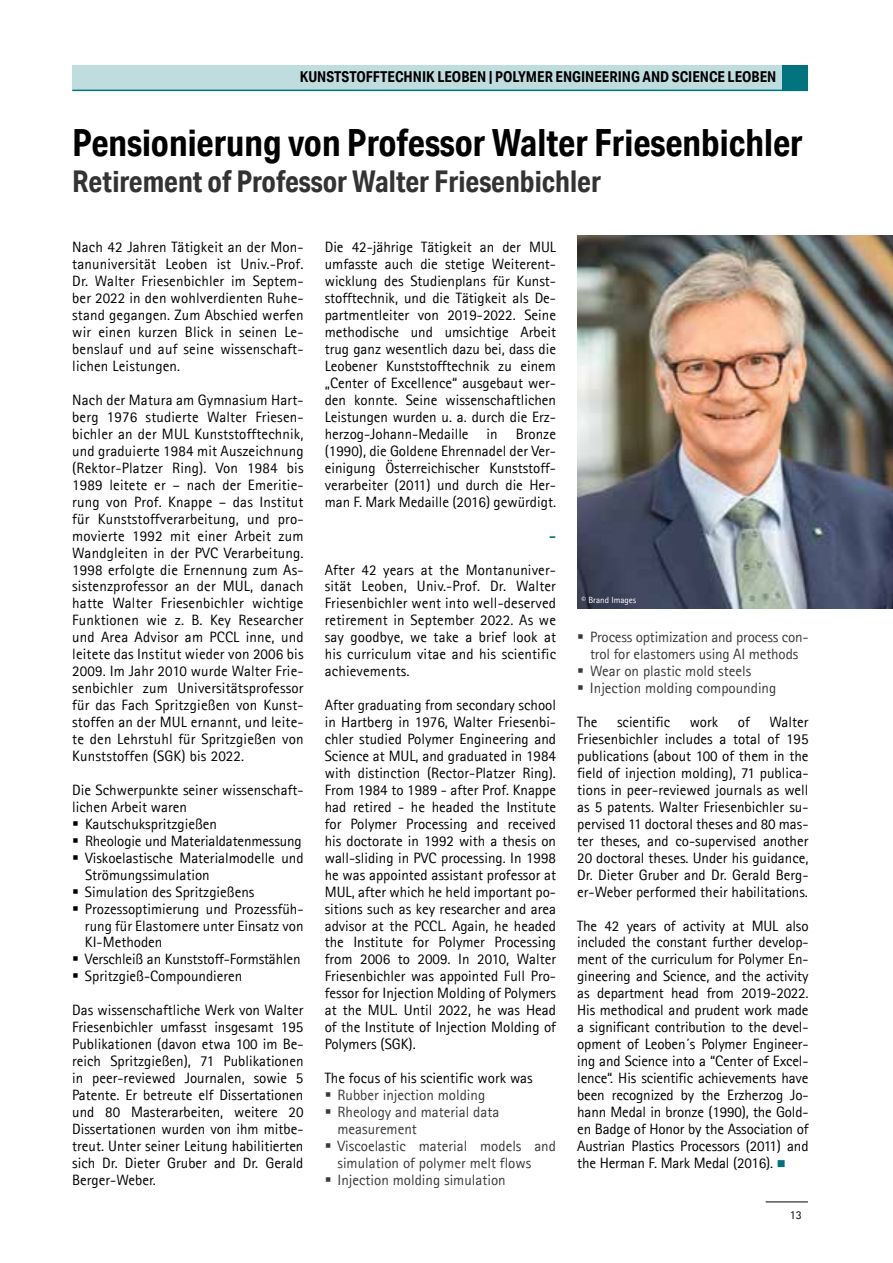
<style>
.page{position:relative;width:893px;height:1263px;background:#fff}
.page>*{position:absolute;margin:0;border:0;box-sizing:border-box;transform-origin:0 0}
.t1{font:700 37.5px "Aktiv Grotesk Cd";color:#000}
.t2{font:700 30px "Aktiv Grotesk Cd";color:#333}
.t3{font:15px/17px "Agfa Rotis Sans Serif";color:#000;text-align:justify}
.t4{font:15px/17px "Agfa Rotis Sans Serif";color:#3a3938}
.t5{font:700 15px "Aktiv Grotesk Cd";color:#000}
.t6{font:700 15px "Agfa Rotis Sans Serif";color:#00737e}
.t7{font:12px "Agfa Rotis Sans Serif";color:#000}
.t8{font:9px "Agfa Rotis Sans Serif";color:#fff}
.s1{color:#00737e}
</style>
<div class="page">
<hr style="left:766px;top:1202px;width:42px;height:1px;background:#000">
<div style="left:72px;top:65px;width:710px;height:25px;background:#bfdcdf"></div>
<div style="left:782px;top:65px;width:26px;height:25px;background:#00737e"></div>
<hr style="left:72px;top:90px;width:710px;height:1px;background:#00737e">
<svg style="left:782px;top:90px;width:26px;height:1px"></svg>
<img style="left:577px;top:235px;width:316px;height:373px">
<p class="t5" style="left:300px;top:67px;width:478px">KUNSTSTOFFTECHNIK LEOBEN | POLYMER ENGINEERING AND SCIENCE LEOBEN</p>
<h1 class="t1" style="left:72px;top:120px;width:732px">Pensionierung von Professor Walter Friesenbichler</h1>
<h2 class="t2" style="left:72px;top:163px;width:530px">Retirement of Professor Walter Friesenbichler</h2>
<p class="t3" style="left:72px;top:239px;width:233px">Nach 42 Jahren Tätigkeit an der Mon&shy;tanuniversität Leoben ist Univ.-Prof.<br>Dr. Walter Friesenbichler im Septem&shy;ber 2022 in den wohlverdienten Ruhe&shy;stand gegangen. Zum Abschied werfen wir einen kurzen Blick in seinen Le&shy;benslauf und auf seine wissenschaft&shy;lichen Leistungen.</p>
<p class="t3" style="left:72px;top:391px;width:233px">Nach der Matura am Gymnasium Hart&shy;berg 1976 studierte Walter Friesen&shy;bichler an der MUL Kunststofftechnik, und graduierte 1984 mit Auszeichnung (Rektor-Platzer Ring). Von 1984 bis 1989 leitete er – nach der Emeritie&shy;rung von Prof. Knappe – das Institut für Kunststoffverarbeitung, und pro&shy;movierte 1992 mit einer Arbeit zum Wandgleiten in der PVC Verarbeitung.<br>1998 erfolgte die Ernennung zum As&shy;sistenzprofessor an der MUL, danach hatte Walter Friesenbichler wichtige Funktionen wie z. B. Key Researcher und Area Advisor am PCCL inne, und leitete das Institut wieder von 2006 bis 2009. Im Jahr 2010 wurde Walter Frie&shy;senbichler zum Universitätsprofessor für das Fach Spritzgießen von Kunst&shy;stoffen an der MUL ernannt, und leite&shy;te den Lehrstuhl für Spritzgießen von Kunststoffen (SGK) bis 2022.</p>
<p class="t3" style="left:72px;top:781px;width:233px">Die Schwerpunkte seiner wissenschaft-</p>
<p class="t3" style="left:72px;top:798px;width:116px">lichen Arbeit waren</p>
<p class="t3" style="left:85px;top:815px;width:133px">Kautschukspritzgießen</p>
<p class="t3" style="left:85px;top:832px;width:218px">Rheologie und Materialdatenmessung</p>
<p class="t3" style="left:85px;top:849px;width:220px">Viskoelastische Materialmodelle und</p>
<p class="t3" style="left:85px;top:866px;width:126px">Strömungssimulation</p>
<p class="t3" style="left:85px;top:883px;width:171px">Simulation des Spritzgießens</p>
<p class="t3" style="left:85px;top:900px;width:220px">Prozessoptimierung und Prozessfüh-</p>
<p class="t3" style="left:85px;top:917px;width:220px">rung für Elastomere unter Einsatz von</p>
<p class="t3" style="left:85px;top:934px;width:79px">KI-Methoden</p>
<p class="t3" style="left:85px;top:951px;width:217px">Verschleiß an Kunststoff-Formstählen</p>
<p class="t3" style="left:85px;top:968px;width:159px">Spritzgieß-Compoundieren</p>
<p class="t3" style="left:72px;top:1001px;width:233px">Das wissenschaftliche Werk von Walter Friesenbichler umfasst insgesamt 195<br>Publikationen (davon etwa 100 im Be&shy;reich Spritzgießen), 71 Publikationen in peer-reviewed Journalen, sowie 5<br>Patente. Er betreute elf Dissertationen und 80 Masterarbeiten, weitere 20<br>Dissertationen wurden von ihm mitbe&shy;treut. Unter seiner Leitung habilitierten sich Dr. Dieter Gruber and Dr. Gerald Berger-Weber.</p>
<p class="t3" style="left:325px;top:239px;width:233px">Die 42-jährige Tätigkeit an der MUL umfasste auch die stetige Weiterent&shy;wicklung des Studienplans für Kunst&shy;stofftechnik, und die Tätigkeit als De&shy;partmentleiter von 2019-2022. Seine methodische und umsichtige Arbeit trug ganz wesentlich dazu bei, dass die Leobener Kunststofftechnik zu einem „Center of Excellence“ ausgebaut wer&shy;den konnte. Seine wissenschaftlichen Leistungen wurden u. a. durch die Erz&shy;herzog-Johann-Medaille in Bronze (1990), die Goldene Ehrennadel der Ver&shy;einigung Österreichischer Kunststoff&shy;verarbeiter (2011) und durch die Her&shy;man F. Mark Medaille (2016) gewürdigt.</p>
<p class="t6" style="left:549px;top:526px;width:8px">-</p>
<p class="t3" style="left:325px;top:561px;width:233px">After 42 years at the Montanuniver&shy;sität Leoben, Univ.-Prof. Dr. Walter Friesenbichler went into well-deserved retirement in September 2022. As we say goodbye, we take a brief look at his curriculum vitae and his scientific achievements.</p>
<p class="t3" style="left:325px;top:696px;width:233px">After graduating from secondary school in Hartberg in 1976, Walter Friesenbi&shy;chler studied Polymer Engineering and Science at MUL, and graduated in 1984 with distinction (Rector-Platzer Ring).<br>From 1984 to 1989 - after Prof. Knappe had retired - he headed the Institute for Polymer Processing and received his doctorate in 1992 with a thesis on wall-sliding in PVC processing. In 1998 he was appointed assistant professor at MUL, after which he held important po&shy;sitions such as key researcher and area advisor at the PCCL. Again, he headed the Institute for Polymer Processing from 2006 to 2009. In 2010, Walter Friesenbichler was appointed Full Pro&shy;fessor for Injection Molding of Polymers at the MUL. Until 2022, he was Head of the Institute of Injection Molding of Polymers (SGK).</p>
<p class="t3" style="left:325px;top:1069px;width:209px">The focus of his scientific work was</p>
<p class="t4" style="left:337px;top:1086px;width:220px">Rubber injection molding<br>Rheology and material data measurement<br>Viscoelastic material models and simulation of polymer melt flows<br>Injection molding simulation</p>
<p class="t8" style="left:582px;top:594px;width:56px">© Brand Images</p>
<p class="t4" style="left:590px;top:629px;width:220px">Process optimization and process con&shy;trol for elastomers using AI methods Wear on plastic mold steels<br>Injection molding compounding</p>
<p class="t3" style="left:577px;top:713px;width:22px">The</p>
<p class="t3" style="left:617px;top:713px;width:55px">scientific</p>
<p class="t3" style="left:690px;top:713px;width:30px">work</p>
<p class="t3" style="left:738px;top:713px;width:13px">of</p>
<p class="t3" style="left:577px;top:713px;width:233px;text-indent:192px">Walter Friesenbichler includes a total of 195 publications (about 100 of them in the field of injection molding), 71 publica&shy;tions in peer-reviewed journals as well as 5 patents. Walter Friesenbichler su&shy;pervised 11 doctoral theses and 80 mas&shy;ter theses, and co-supervised another 20 doctoral theses. Under his guidance, Dr. Dieter Gruber and Dr. Gerald Berg&shy;er-Weber performed their habilitations.</p>
<p class="t3" style="left:577px;top:917px;width:233px">The 42 years of activity at MUL also included the constant further develop&shy;ment of the curriculum for Polymer En&shy;gineering and Science, and the activity as department head from 2019-2022.<br>His methodical and prudent work made a significant contribution to the devel&shy;opment of Leoben´s Polymer Engineer&shy;ing and Science into a “Center of Excel&shy;lence“. His scientific achievements have been recognized by the Erzherzog Jo&shy;hann Medal in bronze (1990), the Gold&shy;en Badge of Honor by the Association of Austrian Plastics Processors (2011) and the Herman F. Mark Medal (2016). <span class="s1">■</span></p>
<p class="t7" style="left:790px;top:1207px;width:13px">13</p>
</div>
